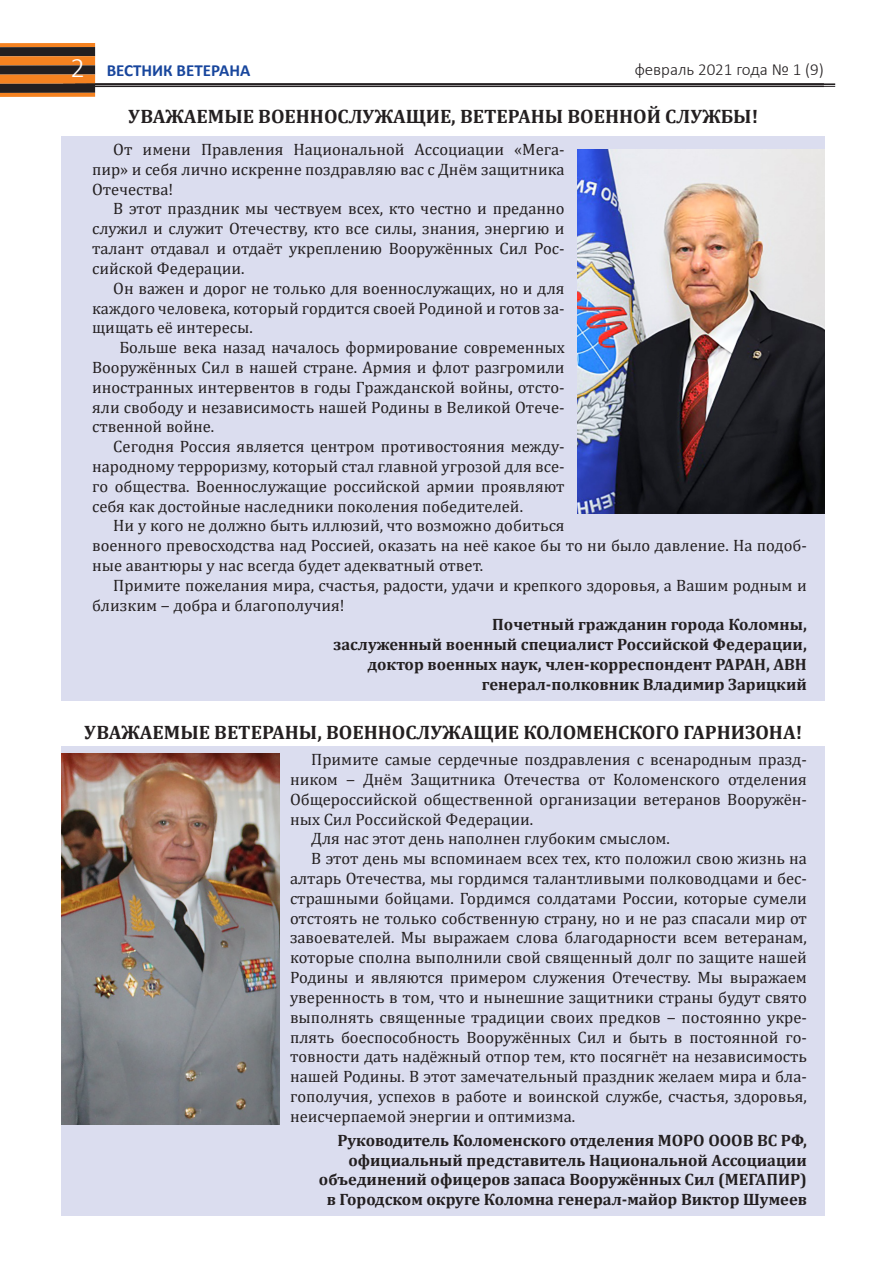
<style>
.page{position:relative;width:893px;height:1263px;background:#fff}
.page>*{position:absolute;margin:0;border:0;box-sizing:border-box;transform-origin:0 0}
.Основной{font:700 19.5px "Cambria";color:#231f20}
.Заголовок{font:700 19.5px "Cambria";color:#231f20}
.t1{font:300 16.95px "Calibri";color:#231f20}
.t2{font:700 16.95px "Calibri";color:#18469d}
.Основной-2{font:16.5px/19.8px "Cambria";color:#231f20;text-align:justify}
.Основной-3{font:700 16.5px "Cambria";color:#231f20}
.s1{font-weight:300;font-size:28.65px;color:#fff}
</style>
<div class="page">
<hr style="left:86px;top:83px;width:749px;height:2px;background:#231f20">
<hr style="left:86px;top:86px;width:749px;height:1px;background:#231f20">
<hr style="left:0;top:43px;width:95px;height:4px;background:#f58220">
<div style="left:0;top:47px;width:95px;height:9px;background:#231f20"></div>
<div style="left:0;top:56px;width:95px;height:10px;background:#f58220"></div>
<div style="left:0;top:65px;width:95px;height:10px;background:#231f20"></div>
<div style="left:0;top:74px;width:95px;height:10px;background:#f58220"></div>
<div style="left:0;top:84px;width:95px;height:9px;background:#231f20"></div>
<svg style="left:0;top:93px;width:95px;height:4px"></svg>
<div style="left:62px;top:136px;width:763px;height:565px;background:#dbddef"></div>
<img style="left:577px;top:149px;width:248px;height:364px">
<div style="left:62px;top:746px;width:763px;height:470px;background:#dbddef"></div>
<img style="left:62px;top:754px;width:217px;height:370px">
<p class="t2" style="left:70px;top:58px;width:182px"><span class="s1">2</span> ВЕСТНИК ВЕТЕРАНА</p>
<p class="t1" style="left:635px;top:59px;width:191px">февраль 2021 года № 1 (9)</p>
<p class="Заголовок" style="left:128px;top:103px;width:631px">УВАЖАЕМЫЕ ВОЕННОСЛУЖАЩИЕ, ВЕТЕРАНЫ ВОЕННОЙ СЛУЖБЫ!</p>
<p class="Основной-2" style="left:92px;top:139px;width:474px;text-indent:21px">От имени Правления Национальной Ассоциации «Мега&shy;пир» и себя лично искренне поздравляю вас с Днём защитника Отечества!</p>
<p class="Основной-2" style="left:92px;top:199px;width:474px;text-indent:21px">В этот праздник мы чествуем всех, кто честно и преданно служил и служит Отечеству, кто все силы, знания, энергию и талант отдавал и отдаёт укреплению Вооружённых Сил Рос&shy;сийской Федерации.</p>
<p class="Основной-2" style="left:92px;top:278px;width:474px;text-indent:21px">Он важен и дорог не только для военнослужащих, но и для каждого человека, который гордится своей Родиной и готов за&shy;щищать её интересы.</p>
<p class="Основной-2" style="left:92px;top:337px;width:474px;text-indent:27px">Больше века назад началось формирование современных Вооружённых Сил в нашей стране. Армия и флот разгромили иностранных интервентов в годы Гражданской войны, отсто&shy;яли свободу и независимость нашей Родины в Великой Отече&shy;ственной войне.</p>
<p class="Основной-2" style="left:92px;top:436px;width:474px;text-indent:21px">Сегодня Россия является центром противостояния между&shy;народному терроризму, который стал главной угрозой для все&shy;го общества. Военнослужащие российской армии проявляют себя как достойные наследники поколения победителей.</p>
<p class="Основной-2" style="left:92px;top:516px;width:716px;text-align:left;text-indent:21px">Ни у кого не должно быть иллюзий, что возможно добиться<br>военного превосходства над Россией, оказать на неё какое бы то ни было давление. На подоб&shy;ные авантюры у нас всегда будет адекватный ответ.</p>
<p class="Основной-2" style="left:92px;top:575px;width:716px;text-indent:21px">Примите пожелания мира, счастья, радости, удачи и крепкого здоровья, а Вашим родным и близким ‒ добра и благополучия!</p>
<p class="Основной-3" style="left:492px;top:613px;width:316px">Почетный гражданин города Коломны,</p>
<p class="Основной-3" style="left:333px;top:633px;width:475px">заслуженный военный специалист Российской Федерации,</p>
<p class="Основной-3" style="left:367px;top:653px;width:441px">доктор военных наук, член-корреспондент РАРАН, АВН</p>
<p class="Основной-3" style="left:482px;top:672px;width:326px">генерал-полковник Владимир Зарицкий</p>
<p class="Основной" style="left:84px;top:719px;width:719px">УВАЖАЕМЫЕ ВЕТЕРАНЫ, ВОЕННОСЛУЖАЩИЕ КОЛОМЕНСКОГО ГАРНИЗОНА!</p>
<p class="Основной-2" style="left:290px;top:750px;width:518px;text-indent:21px">Примите самые сердечные поздравления с всенародным празд&shy;ником ‒ Днём Защитника Отечества от Коломенского отделения Общероссийской общественной организации ветеранов Вооружён&shy;ных Сил Российской Федерации.</p>
<p class="Основной-2" style="left:311px;top:829px;width:360px">Для нас этот день наполнен глубоким смыслом.</p>
<p class="Основной-2" style="left:290px;top:849px;width:518px;text-indent:21px">В этот день мы вспоминаем всех тех, кто положил свою жизнь на алтарь Отечества, мы гордимся талантливыми полководцами и бес&shy;страшными бойцами. Гордимся солдатами России, которые сумели отстоять не только собственную страну, но и не раз спасали мир от завоевателей. Мы выражаем слова благодарности всем ветеранам, которые сполна выполнили свой священный долг по защите нашей Родины и являются примером служения Отечеству. Мы выражаем уверенность в том, что и нынешние защитники страны будут свято выполнять священные традиции своих предков ‒ постоянно укре&shy;плять боеспособность Вооружённых Сил и быть в постоянной го&shy;товности дать надёжный отпор тем, кто посягнёт на независимость нашей Родины. В этот замечательный праздник желаем мира и бла&shy;гополучия, успехов в работе и воинской службе, счастья, здоровья, неисчерпаемой энергии и оптимизма.</p>
<p class="Основной-3" style="left:337px;top:1128px;width:471px">Руководитель Коломенского отделения МОРО ОООВ ВС РФ,</p>
<p class="Основной-3" style="left:348px;top:1148px;width:460px">официальный представитель Национальной Ассоциации</p>
<p class="Основной-3" style="left:319px;top:1168px;width:489px">объединений офицеров запаса Вооружённых Сил (МЕГАПИР)</p>
<p class="Основной-3" style="left:327px;top:1188px;width:482px">в Городском округе Коломна генерал-майор Виктор Шумеев</p>
</div>
